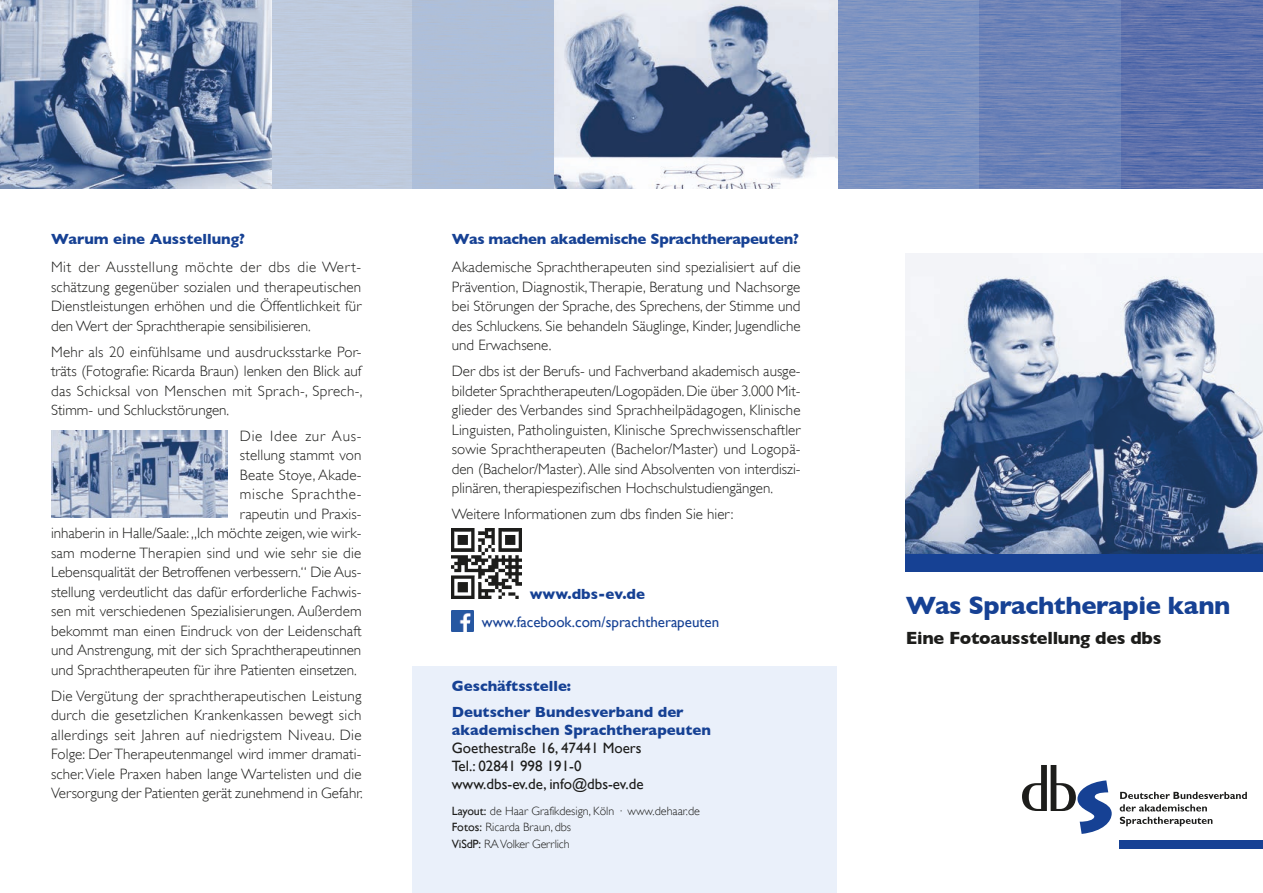
<style>
.page{position:relative;width:1263px;height:893px;background:#fff}
.page>*{position:absolute;margin:0;border:0;box-sizing:border-box;transform-origin:0 0}
.t1{font:700 25.5px "Gill Sans";letter-spacing:-.015em;color:#164194}
.t2{font:700 18px "Gill Sans";letter-spacing:-.015em;color:#1d1d1b}
.t3{font:300 15px/19.5px "Gill Sans";color:#1d1d1b;text-align:justify}
.t4{font:700 15px/26.5px "Gill Sans";color:#164194}
.t5{font:15px/18px "Gill Sans";color:#1d1d1b}
.t6{font:15px "Gill Sans";color:#164194}
.t7{font:300 15px "Gill Sans";letter-spacing:.045em;color:#1d1d1b}
.t8{font:300 12px/16.5px "Gill Sans";color:#1d1d1b}
.s1{font-weight:400}
</style>
<div class="page">
<div style="left:412px;top:666px;width:425px;height:227px;background:#eaf0fa"></div>
<img style="left:452px;top:610px;width:21px;height:22px">
<svg style="left:1022px;top:765px;width:90px;height:69px"></svg>
<svg style="left:1120px;top:792px;width:127px;height:19px"></svg>
<svg style="left:1120px;top:817px;width:92px;height:9px"></svg>
<div style="left:1119px;top:840px;width:144px;height:8px;background:#164194"></div>
<div style="left:412px;top:0;width:142px;height:189px;background:#afbfd8"></div>
<div style="left:838px;top:0;width:141px;height:189px;background:#7d93c1"></div>
<svg style="left:979px;top:0;width:142px;height:189px;background:#6d82b6"></svg>
<svg style="left:1121px;top:0;width:142px;height:189px;background:#5c70ab"></svg>
<img style="left:906px;top:253px;width:357px;height:301px">
<img style="left:0;top:0;width:271px;height:189px">
<div style="left:906px;top:554px;width:357px;height:17px;background:#164194"></div>
<img style="left:452px;top:529px;width:69px;height:69px">
<img style="left:554px;top:0;width:283px;height:189px">
<img style="left:51px;top:430px;width:176px;height:87px">
<p class="t4" style="left:51px;top:226px;width:195px">Warum eine Ausstellung?</p>
<p class="t3" style="left:51px;top:257px;width:312px">Mit der Ausstellung möchte der dbs die Wert&shy;schätzung gegenüber sozialen und therapeutischen Dienstleistungen erhöhen und die Öffentlichkeit für den Wert der Sprachtherapie sensibilisieren.</p>
<p class="t3" style="left:51px;top:342px;width:313px">Mehr als 20 einfühlsame und ausdrucksstarke Por&shy;träts (Fotografie: Ricarda Braun) lenken den Blick auf das Schicksal von Menschen mit Sprach-, Sprech-, Stimm- und Schluckstörungen.</p>
<p class="t7" style="left:240px;top:427px;width:123px">Die Idee zur Aus-</p>
<p class="t3" style="left:240px;top:446px;width:123px">stellung stammt von</p>
<p class="t3" style="left:240px;top:465px;width:123px">Beate Stoye, Akade-</p>
<p class="t7" style="left:240px;top:486px;width:123px">mische Sprachthe-</p>
<p class="t3" style="left:240px;top:504px;width:123px">rapeutin und Praxis-</p>
<p class="t3" style="left:51px;top:524px;width:312px">inhaberin in Halle/Saale: „Ich möchte zeigen, wie wirk-</p>
<p class="t3" style="left:51px;top:543px;width:312px">sam moderne Therapien sind und wie sehr sie die</p>
<p class="t3" style="left:51px;top:563px;width:312px">Lebensqualität der Betroffenen verbessern.“ Die Aus-</p>
<p class="t3" style="left:51px;top:582px;width:312px">stellung verdeutlicht das dafür erforderliche Fachwis-</p>
<p class="t3" style="left:51px;top:602px;width:312px">sen mit verschiedenen Spezialisierungen. Außerdem</p>
<p class="t3" style="left:51px;top:621px;width:312px">bekommt man einen Eindruck von der Leidenschaft</p>
<p class="t3" style="left:51px;top:641px;width:312px">und Anstrengung, mit der sich Sprachtherapeutinnen</p>
<p class="t3" style="left:51px;top:660px;width:307px">und Sprachtherapeuten für ihre Patienten einsetzen.</p>
<p class="t3" style="left:51px;top:686px;width:313px">Die Vergütung der sprachtherapeutischen Leistung durch die gesetzlichen Krankenkassen bewegt sich allerdings seit Jahren auf niedrigstem Niveau. Die Folge: Der Therapeutenmangel wird immer dramati&shy;scher. Viele Praxen haben lange Wartelisten und die Versorgung der Patienten gerät zunehmend in Gefahr.</p>
<p class="t4" style="left:452px;top:672px;width:233px">Geschäftsstelle:<br>Deutscher Bundesverband der</p>
<p class="t4" style="left:452px;top:226px;width:348px">Was machen akademische Sprachtherapeuten?</p>
<p class="t3" style="left:452px;top:257px;width:350px">Akademische Sprachtherapeuten sind spezialisiert auf die Prävention, Diagnostik, Therapie, Beratung und Nachsorge bei Störungen der Sprache, des Sprechens, der Stimme und des Schluckens. Sie behandeln Säuglinge, Kinder, Jugendliche und Erwachsene.</p>
<p class="t3" style="left:452px;top:361px;width:350px">Der dbs ist der Berufs- und Fachverband akademisch ausge&shy;bildeter Sprachtherapeuten/Logopäden. Die über 3.000 Mit&shy;glieder des Verbandes sind Sprachheilpädagogen, Klinische Linguisten, Patholinguisten, Klinische Sprechwissenschaftler sowie Sprachtherapeuten (Bachelor/Master) und Logopä&shy;den (Bachelor/Master). Alle sind Absolventen von interdiszi&shy;plinären, therapiespezifischen Hochschulstudiengängen.</p>
<p class="t3" style="left:452px;top:504px;width:283px">Weitere Informationen zum dbs finden Sie hier:</p>
<p class="t4" style="left:530px;top:581px;width:117px">www.dbs-ev.de</p>
<p class="t6" style="left:482px;top:613px;width:239px">www.facebook.com/sprachtherapeuten</p>
<p class="t4" style="left:452px;top:717px;width:261px">akademischen Sprachtherapeuten</p>
<p class="t5" style="left:452px;top:739px;width:193px">Goethestraße 16, 47441 Moers<br>Tel.: 02841 998 191-0 www.dbs-ev.de, info@dbs-ev.de</p>
<p class="t8" style="left:452px;top:802px;width:250px"><span class="s1">Layout:</span> de Haar Grafikdesign, Köln · www.dehaar.de<br><span class="s1">Fotos:</span> Ricarda Braun, dbs<br><span class="s1">ViSdP:</span> RA Volker Gerrlich</p>
<h1 class="t1" style="left:906px;top:591px;width:326px">Was Sprachtherapie kann</h1>
<p class="t2" style="left:906px;top:628px;width:257px">Eine Fotoausstellung des dbs</p>
</div>
